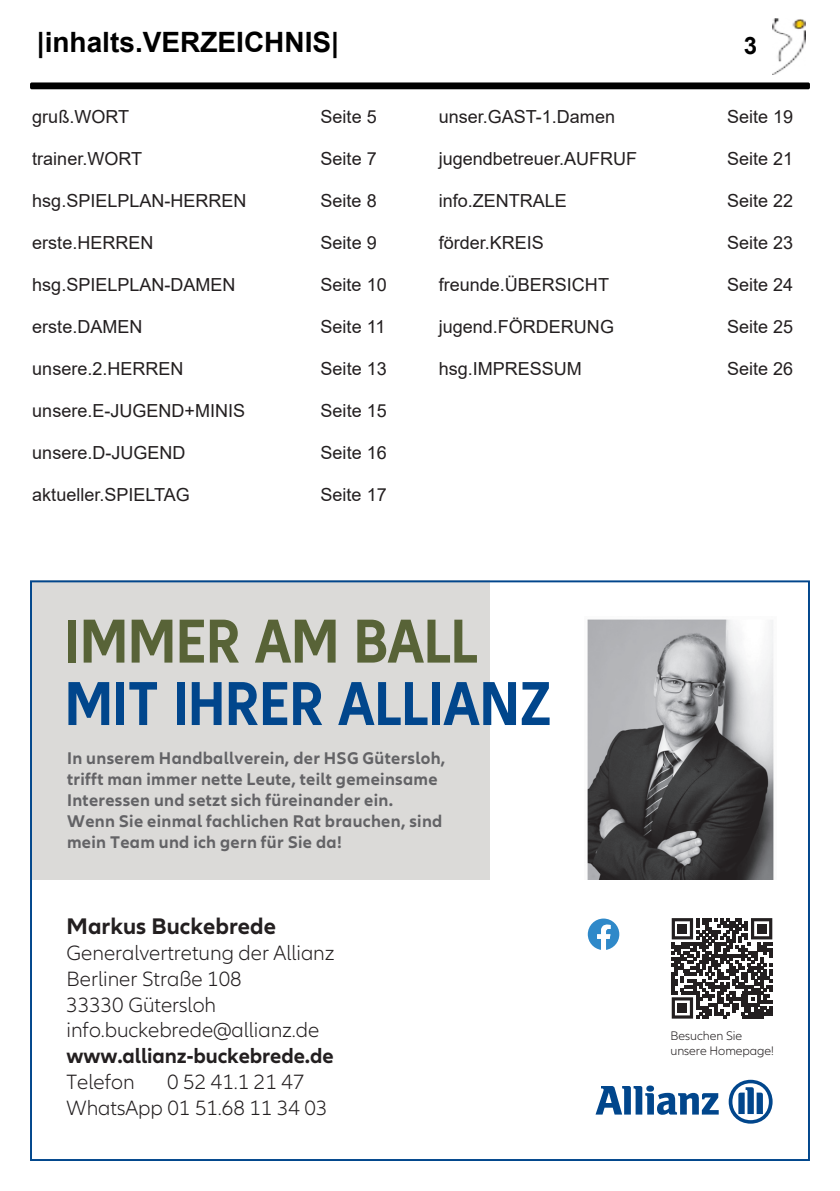
<style>
.page{position:relative;width:840px;height:1191px;background:#fff}
.page>*{position:absolute;margin:0;border:0;box-sizing:border-box;transform-origin:0 0}
.t1{font:700 condensed 64.4px "Allianz Neo";color:#01468c}
.t2{font:700 condensed 64.4px "Allianz Neo";color:#586337}
.t3{font:700 28px "Arial";color:#000}
.t4{font:700 24px "Arial";color:#000}
.t5{font:700 23.4px "Allianz Neo";color:#231f20}
.t6{font:300 21.4px/25.8px "Allianz Neo";letter-spacing:-.005em;color:#231f20}
.t7{font:700 21.4px "Allianz Neo";letter-spacing:-.005em;color:#231f20}
.t8{font:18px "Arial";color:#231f20}
.t9{font:700 17.6px/21px "Allianz Neo";letter-spacing:.015em;color:#636366}
.t10{font:300 12.8px/15.4px "Allianz Neo";letter-spacing:-.005em;color:#231f20}
</style>
<div class="page">
<img style="left:772px;top:18px;width:33px;height:56px">
<div style="left:30px;top:82px;width:779px;height:7px;background:#000;border-radius:2px"></div>
<svg style="left:30px;top:580px;width:779px;height:581px"></svg>
<img style="left:584px;top:616px;width:192px;height:263px">
<svg style="left:587px;top:918px;width:32px;height:32px"></svg>
<svg style="left:671px;top:918px;width:100px;height:100px"></svg>
<div style="left:677px;top:924px;width:9px;height:9px;background:#231f20"></div>
<div style="left:756px;top:924px;width:9px;height:9px;background:#231f20"></div>
<div style="left:677px;top:1003px;width:9px;height:9px;background:#231f20"></div>
<h2 class="t3" style="left:37px;top:31px;width:303px">|inhalts.VERZEICHNIS|</h2>
<h3 class="t4" style="left:743px;top:37px;width:15px">3</h3>
<p class="t8" style="left:32px;top:110px;width:98px">gruß.WORT</p>
<p class="t8" style="left:320px;top:110px;width:58px">Seite 5</p>
<p class="t8" style="left:32px;top:152px;width:111px">trainer.WORT</p>
<p class="t8" style="left:320px;top:152px;width:58px">Seite 7</p>
<p class="t8" style="left:32px;top:194px;width:216px">hsg.SPIELPLAN-HERREN</p>
<p class="t8" style="left:320px;top:194px;width:58px">Seite 8</p>
<p class="t8" style="left:32px;top:236px;width:123px">erste.HERREN</p>
<p class="t8" style="left:320px;top:236px;width:58px">Seite 9</p>
<p class="t8" style="left:32px;top:278px;width:205px">hsg.SPIELPLAN-DAMEN</p>
<p class="t8" style="left:320px;top:278px;width:68px">Seite 10</p>
<p class="t8" style="left:32px;top:320px;width:112px">erste.DAMEN</p>
<p class="t8" style="left:320px;top:320px;width:66px">Seite 11</p>
<p class="t8" style="left:32px;top:362px;width:153px">unsere.2.HERREN</p>
<p class="t8" style="left:320px;top:362px;width:68px">Seite 13</p>
<p class="t8" style="left:32px;top:404px;width:214px">unsere.E-JUGEND+MINIS</p>
<p class="t8" style="left:320px;top:404px;width:68px">Seite 15</p>
<p class="t8" style="left:32px;top:446px;width:155px">unsere.D-JUGEND</p>
<p class="t8" style="left:320px;top:446px;width:68px">Seite 16</p>
<p class="t8" style="left:32px;top:488px;width:159px">aktueller.SPIELTAG</p>
<p class="t8" style="left:320px;top:488px;width:68px">Seite 17</p>
<p class="t8" style="left:438px;top:110px;width:178px">unser.GAST-1.Damen</p>
<p class="t8" style="left:726px;top:110px;width:68px">Seite 19</p>
<p class="t8" style="left:438px;top:152px;width:200px">jugendbetreuer.AUFRUF</p>
<p class="t8" style="left:726px;top:152px;width:68px">Seite 21</p>
<p class="t8" style="left:438px;top:194px;width:130px">info.ZENTRALE</p>
<p class="t8" style="left:726px;top:194px;width:68px">Seite 22</p>
<p class="t8" style="left:438px;top:236px;width:107px">förder.KREIS</p>
<p class="t8" style="left:726px;top:236px;width:68px">Seite 23</p>
<p class="t8" style="left:438px;top:278px;width:172px">freunde.ÜBERSICHT</p>
<p class="t8" style="left:726px;top:278px;width:68px">Seite 24</p>
<p class="t8" style="left:438px;top:320px;width:177px">jugend.FÖRDERUNG</p>
<p class="t8" style="left:726px;top:320px;width:68px">Seite 25</p>
<p class="t8" style="left:438px;top:362px;width:145px">hsg.IMPRESSUM</p>
<p class="t8" style="left:726px;top:362px;width:68px">Seite 26</p>
<h1 class="t2" style="left:65px;top:602px;width:414px">IMMER AM BALL</h1>
<h1 class="t1" style="left:65px;top:665px;width:488px">MIT IHRER ALLIANZ</h1>
<p class="t9" style="left:67px;top:748px;width:379px">In unserem Handballverein, der HSG Gütersloh, trifft man immer nette Leute, teilt gemeinsame Interessen und setzt sich füreinander ein.<br>Wenn Sie einmal fachlichen Rat brauchen, sind mein Team und ich gern für Sie da!</p>
<p class="t5" style="left:67px;top:917px;width:211px">Markus Buckebrede</p>
<p class="t6" style="left:67px;top:941px;width:269px">Generalvertretung der Allianz<br>Berliner Straße 108<br>33330 Gütersloh info.buckebrede@allianz.de</p>
<p class="t7" style="left:67px;top:1047px;width:268px">www.allianz-buckebrede.de</p>
<p class="t6" style="left:67px;top:1070px;width:70px">Telefon</p>
<p class="t6" style="left:67px;top:1070px;width:262px;text-indent:100px">0 52 41.1 21 47<br>WhatsApp 01 51.68 11 34 03</p>
<p class="t10" style="left:670px;top:1028px;width:105px">Besuchen Sie unsere Homepage!</p>
</div>
